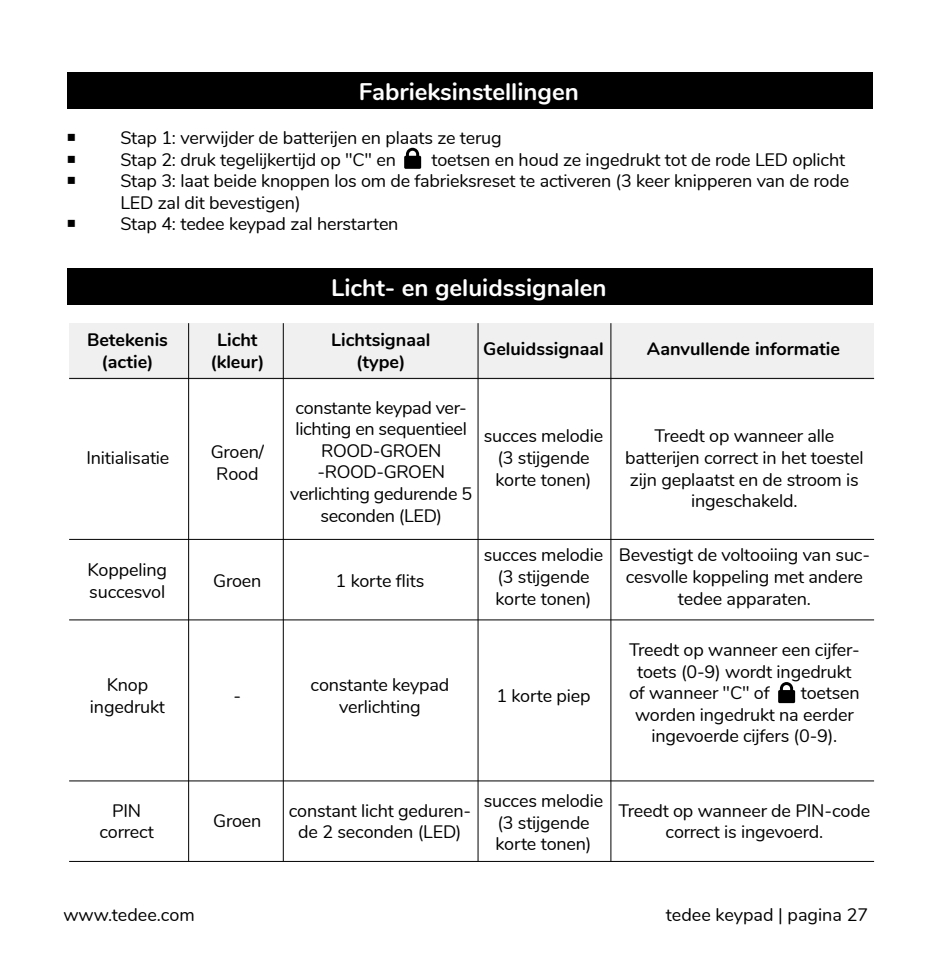
<style>
.page{position:relative;width:936px;height:978px;background:#fff}
.page>*{position:absolute;margin:0;border:0;box-sizing:border-box;transform-origin:0 0}
.t1{font:700 24px "Nunito";color:#fff}
.t2{font:18px/21.6px "Nunito";letter-spacing:-.01em;color:#000;text-align:center}
.t3{font:700 18px/21.6px "Nunito";color:#000;text-align:center}
</style>
<div class="page">
<div style="left:68px;top:72px;width:652px;height:37px;background:#000"></div>
<div style="left:68px;top:268px;width:652px;height:37px;background:#000"></div>
<div style="left:708px;top:72px;width:164px;height:37px;background:#000"></div>
<div style="left:708px;top:268px;width:164px;height:37px;background:#000"></div>
<div style="left:69px;top:323px;width:805px;height:56px;background:#f0f0f0"></div>
<hr style="left:69px;top:378px;width:805px;height:1px;background:#000">
<hr style="left:69px;top:539px;width:805px;height:1px;background:#000">
<hr style="left:69px;top:619px;width:805px;height:1px;background:#000">
<hr style="left:69px;top:780px;width:805px;height:1px;background:#000">
<hr style="left:69px;top:861px;width:805px;height:1px;background:#000">
<hr style="left:188px;top:323px;width:1px;height:538px;background:#000">
<hr style="left:283px;top:323px;width:1px;height:538px;background:#000">
<hr style="left:477px;top:323px;width:1px;height:538px;background:#000">
<hr style="left:610px;top:323px;width:1px;height:538px;background:#000">
<svg style="left:404px;top:148px;width:17px;height:21px"></svg>
<svg style="left:778px;top:682px;width:17px;height:21px"></svg>
<h1 class="t1" style="left:359px;top:73px;width:221px">Fabrieksinstellingen</h1>
<p class="t2" style="left:120px;top:126px;width:383px;text-align:left">Stap 1: verwijder de batterijen en plaats ze terug<br>Stap 2: druk tegelijkertijd op "C" en</p>
<p class="t2" style="left:120px;top:148px;width:730px;text-align:left;text-indent:311px">toetsen en houd ze ingedrukt tot de rode LED oplicht Stap 3: laat beide knoppen los om de fabrieksreset te activeren (3 keer knipperen van de rode LED zal dit bevestigen)<br>Stap 4: tedee keypad zal herstarten</p>
<h1 class="t1" style="left:331px;top:269px;width:277px">Licht- en geluidssignalen</h1>
<p class="t3" style="left:87px;top:328px;width:82px">Betekenis (actie)</p>
<p class="t3" style="left:210px;top:328px;width:55px">Licht (kleur)</p>
<p class="t3" style="left:331px;top:328px;width:101px">Lichtsignaal (type)</p>
<p class="t3" style="left:483px;top:337px;width:122px">Geluidssignaal</p>
<p class="t3" style="left:647px;top:337px;width:194px">Aanvullende informatie</p>
<p class="t2" style="left:86px;top:446px;width:84px">Initialisatie</p>
<p class="t2" style="left:88px;top:558px;width:81px;text-align:left">Koppeling succesvol</p>
<p class="t2" style="left:90px;top:673px;width:76px">Knop ingedrukt</p>
<p class="t2" style="left:99px;top:798px;width:56px">PIN correct</p>
<p class="t2" style="left:211px;top:440px;width:55px">Groen/<br>Rood</p>
<p class="t2" style="left:213px;top:569px;width:50px">Groen</p>
<p class="t2" style="left:233px;top:684px;width:9px">-</p>
<p class="t2" style="left:213px;top:809px;width:50px">Groen</p>
<p class="t2" style="left:290px;top:396px;width:183px">constante keypad ver&shy;lichting en sequentieel<br>ROOD-GROEN -ROOD-GROEN verlichting gedurende 5 seconden (LED)</p>
<p class="t2" style="left:335px;top:569px;width:90px">1 korte flits</p>
<p class="t2" style="left:484px;top:424px;width:121px">succes melodie (3 stijgende korte tonen)</p>
<p class="t2" style="left:484px;top:543px;width:121px">succes melodie (3 stijgende korte tonen)</p>
<p class="t2" style="left:310px;top:673px;width:140px">constante keypad verlichting</p>
<p class="t2" style="left:496px;top:684px;width:96px">1 korte piep</p>
<p class="t2" style="left:625px;top:424px;width:240px">Treedt op wanneer alle batterijen correct in het toestel zijn geplaatst en de stroom is ingeschakeld.</p>
<p class="t2" style="left:618px;top:543px;width:253px">Bevestigt de voltooiing van suc&shy;cesvolle koppeling met andere tedee apparaten.</p>
<p class="t2" style="left:629px;top:638px;width:232px">Treedt op wanneer een cijfer-</p>
<p class="t2" style="left:637px;top:660px;width:216px">toets (0-9) wordt ingedrukt</p>
<p class="t2" style="left:629px;top:681px;width:142px">of wanneer "C" of</p>
<p class="t2" style="left:800px;top:681px;width:60px">toetsen</p>
<p class="t2" style="left:635px;top:703px;width:220px">worden ingedrukt na eerder</p>
<p class="t2" style="left:651px;top:724px;width:187px">ingevoerde cijfers (0-9).</p>
<p class="t2" style="left:289px;top:798px;width:184px">constant licht geduren&shy;de 2 seconden (LED)</p>
<p class="t2" style="left:484px;top:789px;width:121px">succes melodie (3 stijgende korte tonen)</p>
<p class="t2" style="left:618px;top:798px;width:253px">Treedt op wanneer de PIN-code correct is ingevoerd.</p>
<p class="t2" style="left:63px;top:903px;width:133px">www.tedee.com</p>
<p class="t2" style="left:665px;top:903px;width:204px">tedee keypad | pagina 27</p>
</div>
